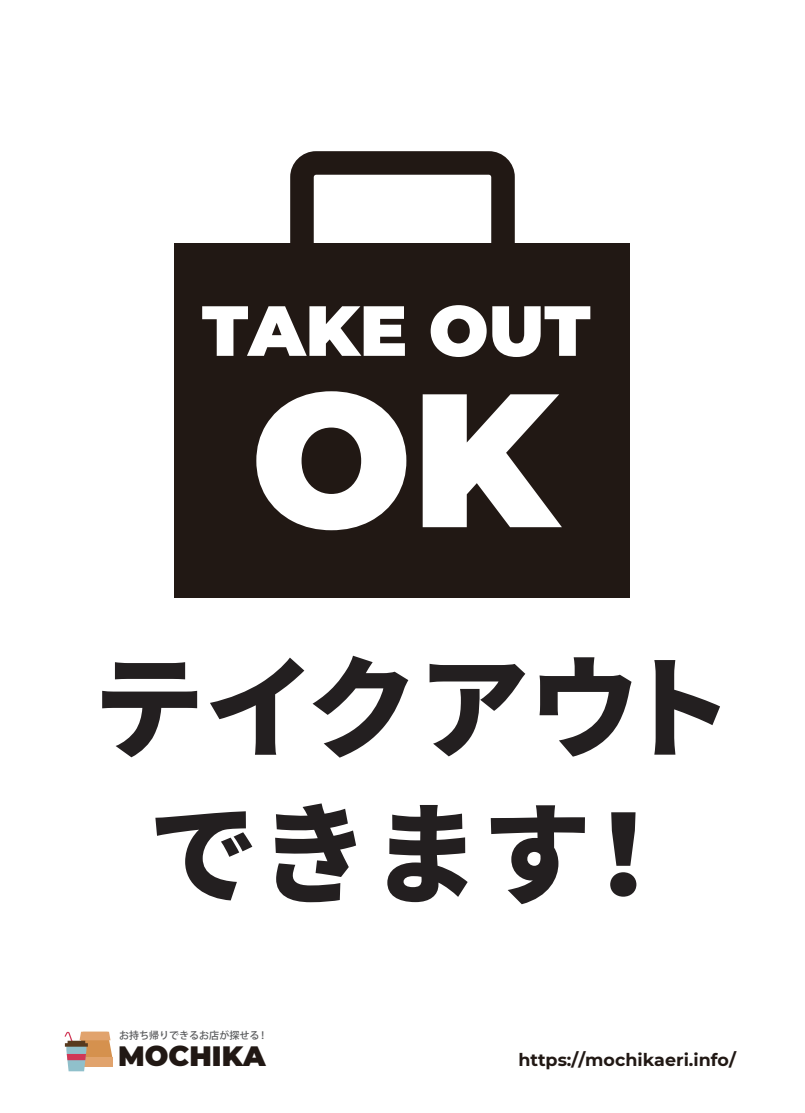
<style>
.page{position:relative;width:805px;height:1113px;background:#fff}
.page>*{position:absolute;margin:0;border:0;box-sizing:border-box;transform-origin:0 0}
.t1{font:900 189.75px "Montserrat";color:#fff}
.t2{font:900 111px/146.2px "Noto Sans JP";color:#231f20;text-align:center}
.t3{font:900 70.88px "Montserrat";color:#fff}
.t4{font:900 27.88px "Montserrat";color:#211814}
.t5{font:700 17.5px "Montserrat";color:#211814}
.t6{font:500 10px "Koz Go Pr 6 N";color:#595a5c}
</style>
<div class="page">
<svg style="left:64px;top:1031px;width:48px;height:40px"></svg>
<div style="left:175px;top:243px;width:455px;height:355px;background:#211814"></div>
<div style="left:290px;top:151px;width:224px;height:137px;border:24px solid #211814;border-radius:14px"></div>
<h3 class="t3" style="left:202px;top:277px;width:390px">TAKE OUT</h3>
<h1 class="t1" style="left:251px;top:317px;width:308px">OK</h1>
<h2 class="t2" style="left:93px;top:637px;width:641px">テイクアウトできます！</h2>
<p class="t6" style="left:119px;top:1030px;width:150px">お持ち帰りできるお店が探せる！</p>
<h3 class="t4" style="left:118px;top:1035px;width:149px">MOCHIKA</h3>
<p class="t5" style="left:518px;top:1047px;width:219px">https://mochikaeri.info/</p>
</div>
